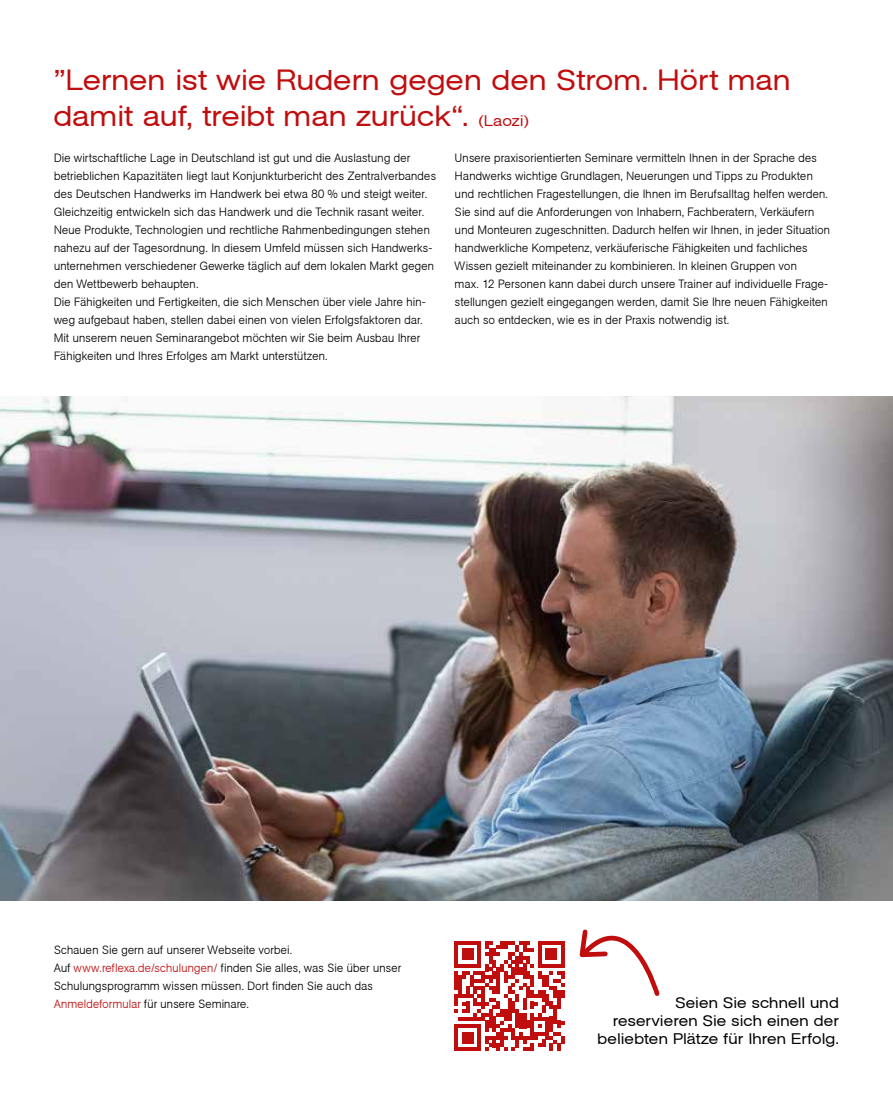
<style>
.page{position:relative;width:893px;height:1106px;background:#fff}
.page>*{position:absolute;margin:0;border:0;box-sizing:border-box;transform-origin:0 0}
.t1{font:28.5px/36px "Agba Extended Normal";letter-spacing:.02em;color:#c00d0e}
.t2{font:15px/18px "Agba Extended Normal";letter-spacing:.02em;color:#000;text-align:right}
.t3{font:700 12px/18px "Agba Small";letter-spacing:.01em;color:#000}
.s1{font-size:15px}
.s2{color:#c00d0e}
</style>
<div class="page">
<img style="left:0;top:396px;width:893px;height:504px">
<svg style="left:455px;top:941px;width:109px;height:110px"></svg>
<svg style="left:579px;top:929px;width:81px;height:67px"></svg>
<hr style="left:892px;top:375px;width:1px;height:165px;background:#ededed">
<hr style="left:892px;top:897px;width:1px;height:147px;background:#ededed">
<h1 class="t1" style="left:54px;top:62px;width:738px">"Lernen ist wie Rudern gegen den Strom. Hört man damit auf, treibt man zurück“. <span class="s1">(Laozi)</span></h1>
<p class="t3" style="left:54px;top:149px;width:384px">Die wirtschaftliche Lage in Deutschland ist gut und die Auslastung der betrieblichen Kapazitäten liegt laut Konjunkturbericht des Zentralverbandes des Deutschen Handwerks im Handwerk bei etwa 80 % und steigt weiter.<br>Gleichzeitig entwickeln sich das Handwerk und die Technik rasant weiter.<br>Neue Produkte, Technologien und rechtliche Rahmenbedingungen stehen nahezu auf der Tagesordnung. In diesem Umfeld müssen sich Handwerks&shy;unternehmen verschiedener Gewerke täglich auf dem lokalen Markt gegen den Wettbewerb behaupten.<br>Die Fähigkeiten und Fertigkeiten, die sich Menschen über viele Jahre hin&shy;weg aufgebaut haben, stellen dabei einen von vielen Erfolgsfaktoren dar.<br>Mit unserem neuen Seminarangebot möchten wir Sie beim Ausbau Ihrer Fähigkeiten und Ihres Erfolges am Markt unterstützen.</p>
<p class="t3" style="left:455px;top:149px;width:377px">Unsere praxisorientierten Seminare vermitteln Ihnen in der Sprache des Handwerks wichtige Grundlagen, Neuerungen und Tipps zu Produkten und rechtlichen Fragestellungen, die Ihnen im Berufsalltag helfen werden.<br>Sie sind auf die Anforderungen von Inhabern, Fachberatern, Verkäufern und Monteuren zugeschnitten. Dadurch helfen wir Ihnen, in jeder Situation handwerkliche Kompetenz, verkäuferische Fähigkeiten und fachliches Wissen gezielt miteinander zu kombinieren. In kleinen Gruppen von<br>max. 12 Personen kann dabei durch unsere Trainer auf individuelle Frage&shy;stellungen gezielt eingegangen werden, damit Sie Ihre neuen Fähigkeiten auch so entdecken, wie es in der Praxis notwendig ist.</p>
<p class="t3" style="left:54px;top:941px;width:349px">Schauen Sie gern auf unserer Webseite vorbei.<br>Auf <span class="s2">www.reflexa.de/schulungen/</span> finden Sie alles, was Sie über unser Schulungsprogramm wissen müssen. Dort finden Sie auch das <span class="s2">Anmeldeformular</span> für unsere Seminare.</p>
<p class="t2" style="left:598px;top:994px;width:243px">Seien Sie schnell und reservieren Sie sich einen der beliebten Plätze für Ihren Erfolg.</p>
</div>
